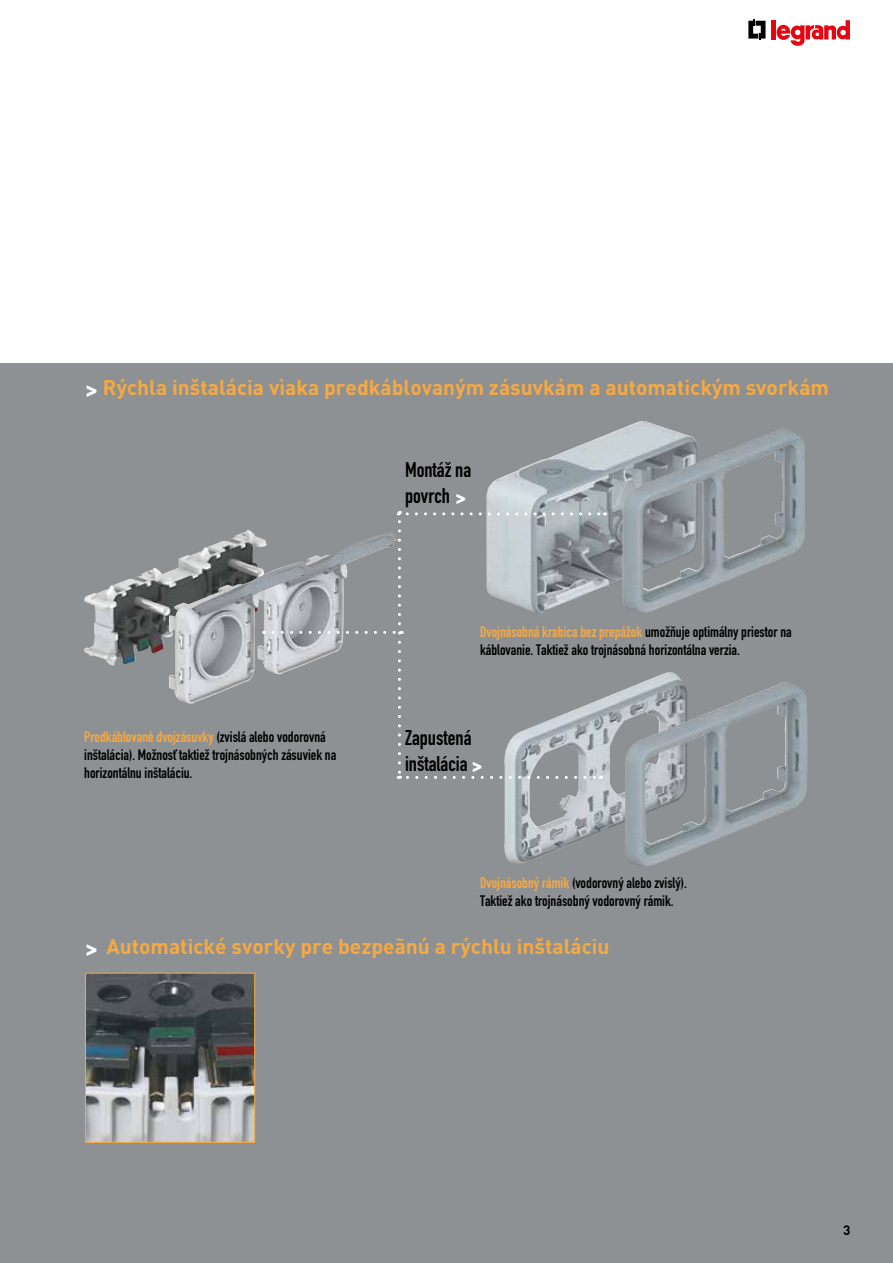
<style>
.page{position:relative;width:893px;height:1263px;background:#fff}
.page>*{position:absolute;margin:0;border:0;box-sizing:border-box;transform-origin:0 0}
.t1{font:700 21px "DIN Pro";color:#f7a941}
.t2{font:21px/25.2px "DIN Engschrift SK";color:#000}
.t3{font:15px/18px "DIN Engschrift SK";color:#000}
.t4{font:700 13.5px "DIN Pro";color:#000}
.s1{font-size:24px;color:#fff}
.s2{color:#f7a941}
.s3{font-family:"DIN Pro";font-weight:700;color:#fff}
</style>
<div class="page">
<div style="left:0;top:364px;width:893px;height:899px;background:#8d9193"></div>
<img style="left:486px;top:421px;width:179px;height:168px">
<img style="left:621px;top:428px;width:184px;height:185px">
<img style="left:504px;top:672px;width:178px;height:192px">
<img style="left:623px;top:682px;width:184px;height:184px">
<img style="left:84px;top:532px;width:173px;height:134px">
<img style="left:257px;top:537px;width:10px;height:10px">
<img style="left:169px;top:562px;width:104px;height:142px">
<img style="left:87px;top:975px;width:166px;height:166px">
<div style="left:85px;top:973px;width:170px;height:170px;border:1px solid #f7a941"></div>
<svg style="left:407px;top:512px;width:198px;height:3px"></svg>
<svg style="left:273px;top:522px;width:328px;height:257px"></svg>
<svg style="left:748px;top:19px;width:17px;height:21px"></svg>
<hr style="left:772px;top:20px;width:4px;height:19px;background:#e30613">
<svg style="left:777px;top:20px;width:73px;height:26px"></svg>
<h1 class="t1" style="left:85px;top:370px;width:745px"><span class="s1">&gt;</span> Rýchla inštalácia vìaka predkáblovaným zásuvkám a automatickým svorkám</h1>
<p class="t3" style="left:84px;top:728px;width:254px"><span class="s2">Predkáblované dvojzásuvky</span> (zvislá alebo vodorovná inštalácia). MožnosÈ taktiež trojnásobných zásuviek na horizontálnu inštaláciu.</p>
<h1 class="t2" style="left:405px;top:457px;width:68px">Montáž na povrch <span class="s3">&gt;</span></h1>
<p class="t3" style="left:480px;top:623px;width:313px"><span class="s2">Dvojnásobná krabica bez prepážok</span> umožÀuje optimálny priestor na káblovanie. Taktiež ako trojnásobná horizontálna verzia.</p>
<h1 class="t2" style="left:405px;top:725px;width:79px">Zapustená inštalácia <span class="s3">&gt;</span></h1>
<p class="t3" style="left:480px;top:874px;width:208px"><span class="s2">Dvojnásobný rámik</span> (vodorovný alebo zvislý).<br>Taktiež ako trojnásobný vodorovný rámik.</p>
<h1 class="t1" style="left:85px;top:929px;width:526px"><span class="s1">&gt;</span> Automatické svorky pre bezpeãnú a rýchlu inštaláciu</h1>
<p class="t4" style="left:843px;top:1219px;width:9px">3</p>
</div>
